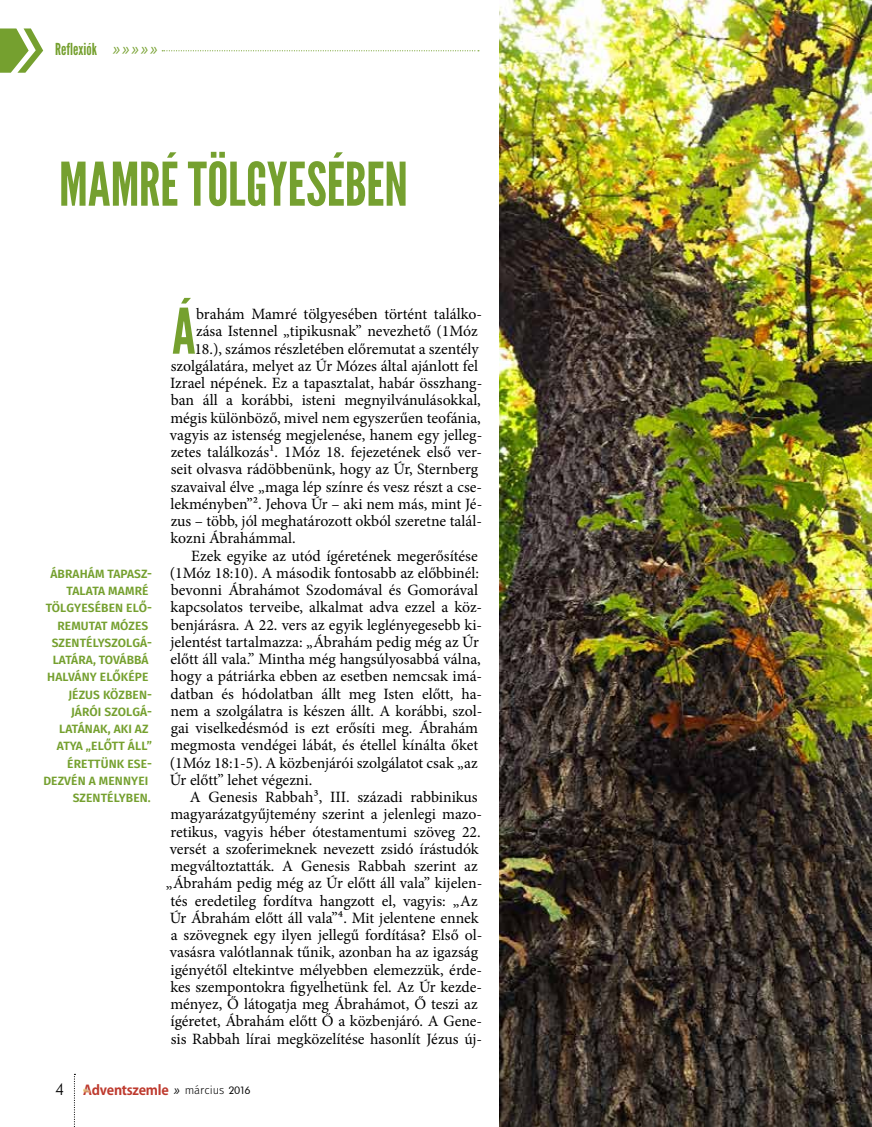
<style>
.page{position:relative;width:872px;height:1127px;background:#fff}
.page>*{position:absolute;margin:0;border:0;box-sizing:border-box;transform-origin:0 0}
.t1{font:62.7px "League Gothic";color:#75a02f}
.t2{font:60px "League Gothic";letter-spacing:-.005em;color:#75a02f}
.t3{font:16.5px "League Gothic";color:#75a02f}
.t4{font:15.75px "Minion Pro";letter-spacing:-.005em;color:#000}
.t5{font:700 13.5px "Koz Go Pr 6 N";letter-spacing:-.02em;color:#be3a2e}
.t6{font:600 12px/17.2px "Fira Sans";letter-spacing:.01em;color:#75a02f}
.s1{font-family:"Koz Go Pr 6 N"}
.s2{font-family:"Futura BT";font-weight:300;font-size:16.5px;color:#000}
.s3{font-weight:400;color:#000}
.s4{font-family:"Fira Sans";font-weight:300;font-size:11.25px;color:#000}
.s5{font-family:"Futura BT";font-weight:400;font-size:10.5px;color:#000}
</style>
<div class="page">
<svg style="left:0;top:28px;width:43px;height:45px"></svg>
<svg style="left:162px;top:50px;width:317px;height:1px"></svg>
<img style="left:500px;top:0;width:372px;height:1127px">
<svg style="left:74px;top:1074px;width:1px;height:53px"></svg>
<svg style="left:83px;top:1088px;width:6px;height:4px"></svg>
<p class="t3" style="left:55px;top:40px;width:104px">REFLEXIÓK <span class="s1">» » » » »</span></p>
<h2 class="t2" style="left:59px;top:149px;width:350px">MAMRÉ TÖLGYESÉBEN</h2>
<h1 class="t1" style="left:172px;top:294px;width:24px">Á</h1>
<p class="t4" style="left:196px;top:304px;width:288px">brahám Mamré tölgyesében történt találko-</p>
<p class="t4" style="left:196px;top:321px;width:283px">zása Istennel „tipikusnak” nevezhető (1Móz</p>
<p class="t4" style="left:194px;top:338px;width:286px">18.), számos részletében előremutat a szentély</p>
<p class="t4" style="left:171px;top:355px;width:309px">szolgálatára, melyet az Úr Mózes által ajánlott fel</p>
<p class="t4" style="left:170px;top:373px;width:314px">Izrael népének. Ez a tapasztalat, habár összhang-</p>
<p class="t4" style="left:171px;top:390px;width:312px">ban áll a korábbi, isteni megnyilvánulásokkal,</p>
<p class="t4" style="left:170px;top:407px;width:312px">mégis különböző, mivel nem egyszerűen teofánia,</p>
<p class="t4" style="left:170px;top:424px;width:314px">vagyis az istenség megjelenése, hanem egy jelleg-</p>
<p class="t4" style="left:171px;top:442px;width:313px">zetes találkozás¹. 1Móz 18. fejezetének első ver-</p>
<p class="t4" style="left:171px;top:459px;width:309px">seit olvasva rádöbbenünk, hogy az Úr, Sternberg</p>
<p class="t4" style="left:171px;top:476px;width:313px">szavaival élve „maga lép színre és vesz részt a cse-</p>
<p class="t4" style="left:171px;top:493px;width:313px">lekményben”². Jehova Úr – aki nem más, mint Jé-</p>
<p class="t4" style="left:171px;top:511px;width:313px">zus – több, jól meghatározott okból szeretne talál-</p>
<p class="t4" style="left:171px;top:528px;width:127px">kozni Ábrahámmal.</p>
<p class="t4" style="left:191px;top:545px;width:288px">Ezek egyike az utód ígéretének megerősítése</p>
<p class="t4" style="left:170px;top:562px;width:311px">(1Móz 18:10). A második fontosabb az előbbinél:</p>
<p class="t4" style="left:171px;top:579px;width:309px">bevonni Ábrahámot Szodomával és Gomorával</p>
<p class="t4" style="left:171px;top:597px;width:313px">kapcsolatos terveibe, alkalmat adva ezzel a köz-</p>
<p class="t4" style="left:171px;top:614px;width:313px">benjárásra. A 22. vers az egyik leglényegesebb ki-</p>
<p class="t4" style="left:170px;top:631px;width:310px">jelentést tartalmazza: „Ábrahám pedig még az Úr</p>
<p class="t4" style="left:171px;top:648px;width:312px">előtt áll vala.” Mintha még hangsúlyosabbá válna,</p>
<p class="t4" style="left:170px;top:666px;width:313px">hogy a pátriárka ebben az esetben nemcsak imá-</p>
<p class="t4" style="left:171px;top:683px;width:313px">datban és hódolatban állt meg Isten előtt, ha-</p>
<p class="t4" style="left:170px;top:700px;width:313px">nem a szolgálatra is készen állt. A korábbi, szol-</p>
<p class="t4" style="left:171px;top:717px;width:309px">gai viselkedésmód is ezt erősíti meg. Ábrahám</p>
<p class="t4" style="left:170px;top:735px;width:309px">megmosta vendégei lábát, és étellel kínálta őket</p>
<p class="t4" style="left:170px;top:752px;width:309px">(1Móz 18:1-5). A közbenjárói szolgálatot csak „az</p>
<p class="t4" style="left:170px;top:769px;width:144px">Úr előtt” lehet végezni.</p>
<p class="t4" style="left:190px;top:786px;width:289px">A Genesis Rabbah³, III. századi rabbinikus</p>
<p class="t4" style="left:170px;top:804px;width:311px">magyarázatgyűjtemény szerint a jelenlegi mazo-</p>
<p class="t4" style="left:170px;top:821px;width:312px">retikus, vagyis héber ótestamentumi szöveg 22.</p>
<p class="t4" style="left:170px;top:838px;width:310px">versét a szoferimeknek nevezett zsidó írástudók</p>
<p class="t4" style="left:170px;top:855px;width:309px">megváltoztatták. A Genesis Rabbah szerint az</p>
<p class="t4" style="left:166px;top:873px;width:318px">„Ábrahám pedig még az Úr előtt áll vala” kijelen-</p>
<p class="t4" style="left:170px;top:890px;width:309px">tés eredetileg fordítva hangzott el, vagyis: „Az</p>
<p class="t4" style="left:170px;top:907px;width:310px">Úr Ábrahám előtt áll vala”⁴. Mit jelentene ennek</p>
<p class="t4" style="left:171px;top:924px;width:313px">a szövegnek egy ilyen jellegű fordítása? Első ol-</p>
<p class="t4" style="left:170px;top:942px;width:310px">vasásra valótlannak tűnik, azonban ha az igazság</p>
<p class="t4" style="left:170px;top:959px;width:313px">igényétől eltekintve mélyebben elemezzük, érde-</p>
<p class="t4" style="left:171px;top:976px;width:313px">kes szempontokra figyelhetünk fel. Az Úr kezde-</p>
<p class="t4" style="left:170px;top:993px;width:309px">ményez, Ő látogatja meg Ábrahámot, Ő teszi az</p>
<p class="t4" style="left:170px;top:1011px;width:311px">ígéretet, Ábrahám előtt Ő a közbenjáró. A Gene-</p>
<p class="t4" style="left:171px;top:1028px;width:313px">sis Rabbah lírai megközelítése hasonlít Jézus új-</p>
<p class="t5" style="left:55px;top:1082px;width:197px"><span class="s2">4</span> Adventszemle <span class="s3">»</span> <span class="s4">március</span> <span class="s5">2016</span></p>
<p class="t6" style="left:67px;top:565px;width:87px;text-indent:-16px">ÁBRAHÁM TAPASZ-<br>TALATA</p>
<p class="t6" style="left:108px;top:582px;width:42px">MAMRÉ</p>
<p class="t6" style="left:46px;top:599px;width:108px">TÖLGYESÉBEN ELŐ-</p>
<p class="t6" style="left:57px;top:617px;width:39px">REMUTAT</p>
<p class="t6" style="left:111px;top:617px;width:39px">MÓZES</p>
<p class="t6" style="left:52px;top:634px;width:102px">SZENTÉLYSZOLGÁ-</p>
<p class="t6" style="left:53px;top:651px;width:97px">LATÁRA, TOVÁBBÁ</p>
<p class="t6" style="left:47px;top:668px;width:103px">HALVÁNY ELŐKÉPE</p>
<p class="t6" style="left:68px;top:686px;width:85px">JÉZUS KÖZBEN-</p>
<p class="t6" style="left:71px;top:703px;width:82px">JÁRÓI SZOLGÁ-</p>
<p class="t6" style="left:59px;top:720px;width:91px">LATÁNAK, AKI AZ</p>
<p class="t6" style="left:57px;top:737px;width:97px">ATYA „ELŐTT ÁLL”</p>
<p class="t6" style="left:67px;top:755px;width:86px">ÉRETTÜNK ESE-</p>
<p class="t6" style="left:43px;top:772px;width:106px">DEZVÉN A MENNYEI</p>
<p class="t6" style="left:73px;top:789px;width:80px">SZENTÉLYBEN.</p>
</div>
